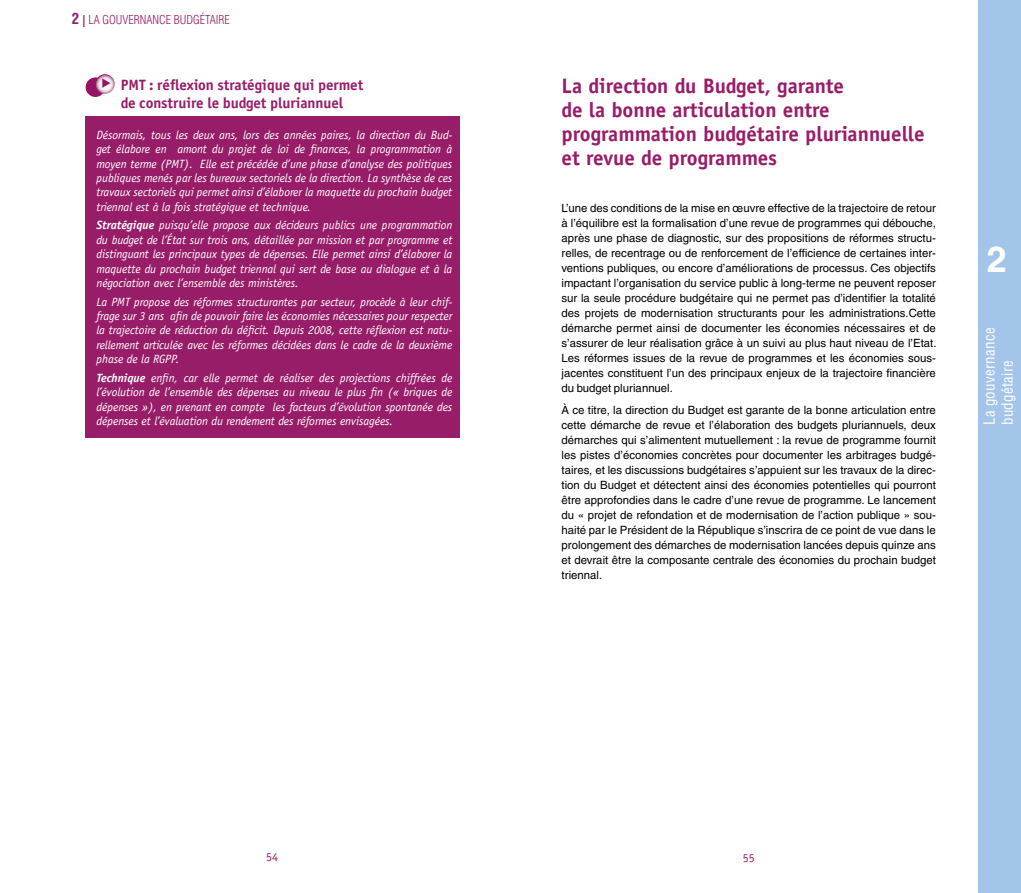
<style>
.page{position:relative;width:1021px;height:893px;background:#fff}
.page>*{position:absolute;margin:0;border:0;box-sizing:border-box;transform-origin:0 0}
.t1{font:700 36px "Helvetica LT";color:#fff}
.t2{font:700 21px/24px "Officina Sans LT";color:#981d69}
.t3{font:700 15px/18px "Officina Sans LT";color:#981d69}
.t4{font:condensed 15px/18px "Helvetica LT";letter-spacing:.02em;color:#fff}
.t5{font:italic 12px/14.4px "Officina Sans LT";letter-spacing:-.005em;color:#fff;text-align:justify}
.t6{font:300 condensed 12px "Helvetica LT";color:#981d69}
.t7{font:12px "Officina Sans LT";color:#981d69}
.t8{font:11.4px/15px "Helvetica LT";color:#000;text-align:justify}
.s1{font-weight:700;font-size:15px}
.s2{font-weight:700}
</style>
<div class="page">
<div style="left:978px;top:0;width:42px;height:893px;background:#a3c5e9"></div>
<div style="left:85px;top:117px;width:374px;height:321px;background:#971d68"></div>
<div style="left:86px;top:77px;width:19px;height:20px;background:#941364;border-radius:50%"></div>
<svg style="left:95px;top:74px;width:20px;height:20px"></svg>
<svg style="left:102px;top:79px;width:9px;height:9px"></svg>
<p class="t6" style="left:72px;top:12px;width:159px"><span class="s1">2</span> <span class="s2">|</span> LA GOUVERNANCE BUDGÉTAIRE</p>
<h3 class="t3" style="left:121px;top:76px;width:244px">PMT : réflexion stratégique qui permet de construire le budget pluriannuel</h3>
<h2 class="t2" style="left:561px;top:74px;width:364px">La direction du Budget, garante<br>de la bonne articulation entre programmation budgétaire pluriannuelle et revue de programmes</h2>
<p class="t8" style="left:561px;top:200px;width:376px">L’une des conditions de la mise en œuvre effective de la trajectoire de retour à l’équilibre est la formalisation d’une revue de programmes qui débouche, après une phase de diagnostic, sur des propositions de réformes structu&shy;relles, de recentrage ou de renforcement de l’efficience de certaines inter&shy;ventions publiques, ou encore d’améliorations de processus. Ces objectifs impactant l’organisation du service public à long-terme ne peuvent reposer sur la seule procédure budgétaire qui ne permet pas d’identifier la totalité des projets de modernisation structurants pour les administrations.Cette démarche permet ainsi de documenter les économies nécessaires et de s’assurer de leur réalisation grâce à un suivi au plus haut niveau de l’Etat.<br>Les réformes issues de la revue de programmes et les économies sous&shy;jacentes constituent l’un des principaux enjeux de la trajectoire financière du budget pluriannuel.</p>
<p class="t8" style="left:561px;top:403px;width:376px">À ce titre, la direction du Budget est garante de la bonne articulation entre cette démarche de revue et l’élaboration des budgets pluriannuels, deux démarches qui s’alimentent mutuellement : la revue de programme fournit les pistes d’économies concrètes pour documenter les arbitrages budgé&shy;taires, et les discussions budgétaires s’appuient sur les travaux de la direc&shy;tion du Budget et détectent ainsi des économies potentielles qui pourront être approfondies dans le cadre d’une revue de programme. Le lancement du « projet de refondation et de modernisation de l’action publique » sou&shy;haité par le Président de la République s’inscrira de ce point de vue dans le prolongement des démarches de modernisation lancées depuis quinze ans et devrait être la composante centrale des économies du prochain budget triennal.</p>
<p class="t5" style="left:96px;top:127px;width:357px">Désormais, tous les deux ans, lors des années paires, la direction du Bud&shy;get élabore en amont du projet de loi de finances, la programmation à moyen terme (PMT). Elle est précédée d’une phase d’analyse des politiques publiques menés par les bureaux sectoriels de la direction. La synthèse de ces travaux sectoriels qui permet ainsi d’élaborer la maquette du prochain budget triennal est à la fois stratégique et technique.</p>
<p class="t5" style="left:96px;top:218px;width:357px"><span class="s2">Stratégique</span> puisqu’elle propose aux décideurs publics une programmation du budget de l’État sur trois ans, détaillée par mission et par programme et distinguant les principaux types de dépenses. Elle permet ainsi d’élaborer la maquette du prochain budget triennal qui sert de base au dialogue et à la négociation avec l’ensemble des ministères.</p>
<p class="t5" style="left:96px;top:294px;width:357px">La PMT propose des réformes structurantes par secteur, procède à leur chif&shy;frage sur 3 ans afin de pouvoir faire les économies nécessaires pour respecter la trajectoire de réduction du déficit. Depuis 2008, cette réflexion est natu&shy;rellement articulée avec les réformes décidées dans le cadre de la deuxième phase de la RGPP.</p>
<p class="t5" style="left:96px;top:371px;width:357px"><span class="s2">Technique</span> enfin, car elle permet de réaliser des projections chiffrées de l’évolution de l’ensemble des dépenses au niveau le plus fin (« briques de dépenses »), en prenant en compte les facteurs d’évolution spontanée des dépenses et l’évaluation du rendement des réformes envisagées.</p>
<h1 class="t1" style="left:986px;top:238px;width:22px">2</h1>
<h3 class="t4" style="left:980px;top:425px;width:99px;rotate:-90deg">La gouvernance budgétaire</h3>
<p class="t7" style="left:266px;top:850px;width:13px">54</p>
<p class="t7" style="left:742px;top:850px;width:13px">55</p>
</div>
